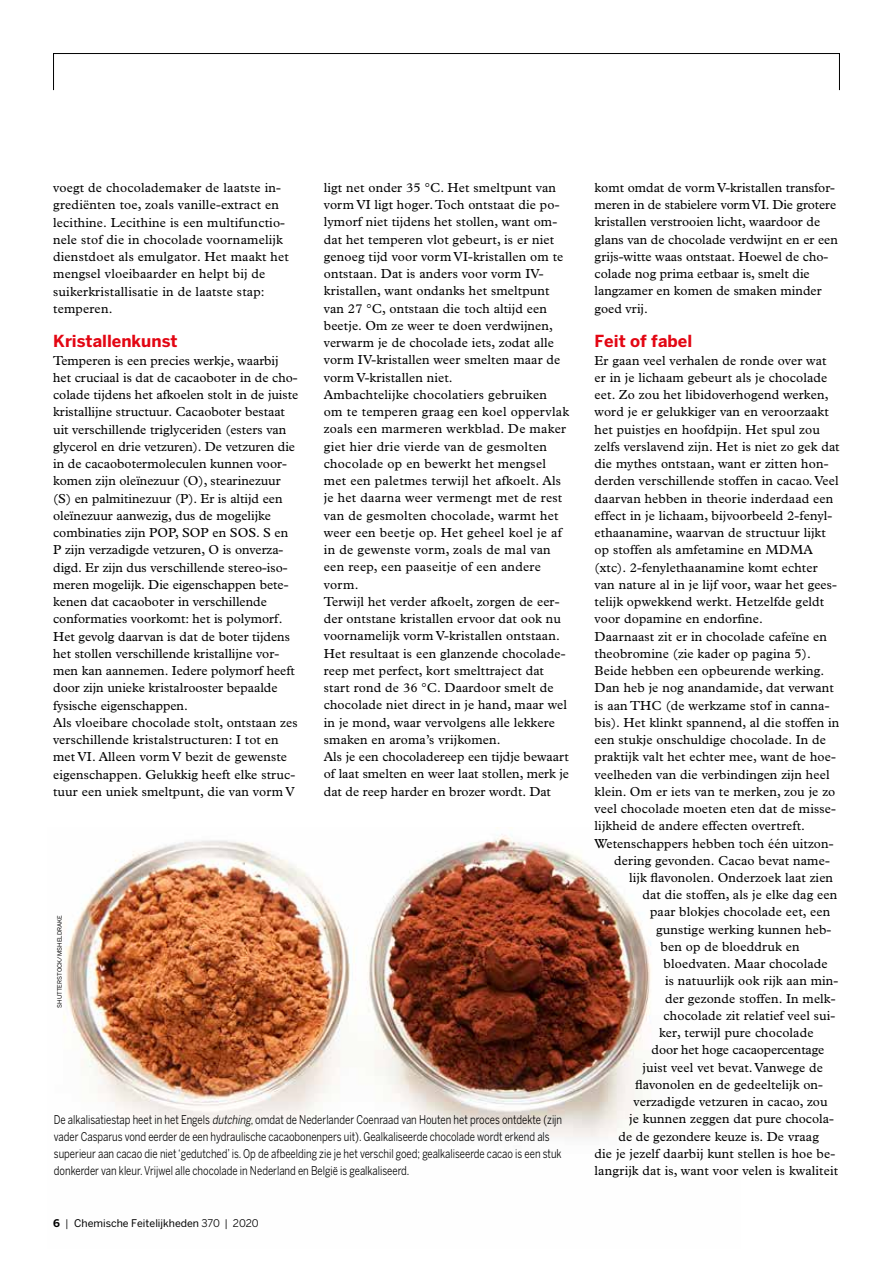
<style>
.page{position:relative;width:893px;height:1263px;background:#fff}
.page>*{position:absolute;margin:0;border:0;box-sizing:border-box;transform-origin:0 0}
.t1{font:700 16.5px "Benton Sans";color:#e30613}
.t2{font:13.2px/17.2px "Plantin Std";letter-spacing:.01em;color:#000}
.t3{font:13.2px "Plantin Std";letter-spacing:-.01em;color:#000}
.t4{font:12px/17.2px "Benton Sans";color:#000;scale:.8 1}
.t5{font:10.5px "Benton Sans";color:#000}
.t6{font:6px "Benton Sans";color:#000}
.s1{font-style:italic}
.s2{font-weight:700}
.s3{font-style:inherit}
</style>
<div class="page">
<div style="left:53px;top:53px;width:787px;height:37px;border:1px solid #000"></div>
<img style="left:63px;top:827px;width:588px;height:311px">
<p class="t2" style="left:324px;top:179px;width:247px">ligt net onder 35 °C. Het smeltpunt van vorm VI ligt hoger. Toch ontstaat die po&shy;lymorf niet tijdens het stollen, want om&shy;dat het temperen vlot gebeurt, is er niet genoeg tijd voor vorm VI-kristallen om te ontstaan. Dat is anders voor vorm IV&shy;kristallen, want ondanks het smeltpunt van 27 °C, ontstaan die toch altijd een beetje. Om ze weer te doen verdwijnen, verwarm je de chocolade iets, zodat alle vorm IV-kristallen weer smelten maar de vorm V-kristallen niet.<br>Ambachtelijke chocolatiers gebruiken om te temperen graag een koel oppervlak zoals een marmeren werkblad. De maker giet hier drie vierde van de gesmolten chocolade op en bewerkt het mengsel met een paletmes terwijl het afkoelt. Als je het daarna weer vermengt met de rest van de gesmolten chocolade, warmt het weer een beetje op. Het geheel koel je af in de gewenste vorm, zoals de mal van een reep, een paaseitje of een andere vorm.<br>Terwijl het verder afkoelt, zorgen de eer&shy;der ontstane kristallen ervoor dat ook nu voornamelijk vorm V-kristallen ontstaan.<br>Het resultaat is een glanzende chocolade&shy;reep met perfect, kort smelttraject dat start rond de 36 °C. Daardoor smelt de chocolade niet direct in je hand, maar wel in je mond, waar vervolgens alle lekkere smaken en aroma’s vrijkomen.<br>Als je een chocoladereep een tijdje bewaart of laat smelten en weer laat stollen, merk je dat de reep harder en brozer wordt. Dat</p>
<p class="t2" style="left:595px;top:179px;width:245px">komt omdat de vorm V-kristallen transfor&shy;meren in de stabielere vorm VI. Die grotere kristallen verstrooien licht, waardoor de glans van de chocolade verdwijnt en er een grijs-witte waas ontstaat. Hoewel de cho&shy;colade nog prima eetbaar is, smelt die langzamer en komen de smaken minder goed vrij.</p>
<p class="t2" style="left:53px;top:179px;width:237px">voegt de chocolademaker de laatste in&shy;grediënten toe, zoals vanille-extract en lecithine. Lecithine is een multifunctio&shy;nele stof die in chocolade voornamelijk dienstdoet als emulgator. Het maakt het mengsel vloeibaarder en helpt bij de suikerkristallisatie in de laatste stap: temperen.</p>
<p class="t1" style="left:53px;top:331px;width:126px">Kristallenkunst</p>
<p class="t2" style="left:53px;top:352px;width:247px">Temperen is een precies werkje, waarbij het cruciaal is dat de cacaoboter in de cho&shy;colade tijdens het afkoelen stolt in de juiste kristallijne structuur. Cacaoboter bestaat uit verschillende triglyceriden (esters van glycerol en drie vetzuren). De vetzuren die in de cacaobotermoleculen kunnen voor&shy;komen zijn oleïnezuur (O), stearinezuur (S) en palmitinezuur (P). Er is altijd een oleïnezuur aanwezig, dus de mogelijke combinaties zijn POP, SOP en SOS. S en P zijn verzadigde vetzuren, O is onverza&shy;digd. Er zijn dus verschillende stereo-iso&shy;meren mogelijk. Die eigenschappen bete&shy;kenen dat cacaoboter in verschillende conformaties voorkomt: het is polymorf.<br>Het gevolg daarvan is dat de boter tijdens het stollen verschillende kristallijne vor&shy;men kan aannemen. Iedere polymorf heeft door zijn unieke kristalrooster bepaalde fysische eigenschappen.<br>Als vloeibare chocolade stolt, ontstaan zes verschillende kristalstructuren: I tot en met VI. Alleen vorm V bezit de gewenste eigenschappen. Gelukkig heeft elke struc&shy;tuur een uniek smeltpunt, die van vorm V</p>
<p class="t1" style="left:595px;top:331px;width:99px">Feit of fabel</p>
<p class="t2" style="left:595px;top:352px;width:233px">Er gaan veel verhalen de ronde over wat</p>
<p class="t2" style="left:595px;top:369px;width:234px">er in je lichaam gebeurt als je chocolade</p>
<p class="t2" style="left:595px;top:386px;width:235px">eet. Zo zou het libidoverhogend werken,</p>
<p class="t2" style="left:595px;top:403px;width:236px">word je er gelukkiger van en veroorzaakt</p>
<p class="t2" style="left:595px;top:421px;width:227px">het puistjes en hoofdpijn. Het spul zou</p>
<p class="t2" style="left:595px;top:438px;width:247px">zelfs verslavend zijn. Het is niet zo gek dat</p>
<p class="t2" style="left:595px;top:455px;width:235px">die mythes ontstaan, want er zitten hon-</p>
<p class="t2" style="left:595px;top:472px;width:245px">derden verschillende stoffen in cacao. Veel</p>
<p class="t2" style="left:595px;top:490px;width:240px">daarvan hebben in theorie inderdaad een</p>
<p class="t2" style="left:595px;top:507px;width:238px">effect in je lichaam, bijvoorbeeld 2-fenyl-</p>
<p class="t2" style="left:595px;top:524px;width:233px">ethaanamine, waarvan de structuur lijkt</p>
<p class="t2" style="left:595px;top:541px;width:220px">op stoffen als amfetamine en MDMA</p>
<p class="t2" style="left:595px;top:558px;width:225px">(xtc). 2-fenylethaanamine komt echter</p>
<p class="t2" style="left:595px;top:576px;width:244px">van nature al in je lijf voor, waar het gees-</p>
<p class="t2" style="left:595px;top:593px;width:231px">telijk opwekkend werkt. Hetzelfde geldt</p>
<p class="t2" style="left:595px;top:610px;width:170px">voor dopamine en endorfine.</p>
<p class="t2" style="left:595px;top:627px;width:234px">Daarnaast zit er in chocolade cafeïne en</p>
<p class="t2" style="left:595px;top:645px;width:218px">theobromine (zie kader op pagina 5).</p>
<p class="t2" style="left:595px;top:662px;width:231px">Beide hebben een opbeurende werking.</p>
<p class="t2" style="left:595px;top:679px;width:241px">Dan heb je nog anandamide, dat verwant</p>
<p class="t2" style="left:595px;top:696px;width:236px">is aan THC (de werkzame stof in canna-</p>
<p class="t2" style="left:595px;top:714px;width:246px">bis). Het klinkt spannend, al die stoffen in</p>
<p class="t2" style="left:595px;top:731px;width:233px">een stukje onschuldige chocolade. In de</p>
<p class="t2" style="left:595px;top:748px;width:243px">praktijk valt het echter mee, want de hoe-</p>
<p class="t2" style="left:595px;top:765px;width:236px">veelheden van die verbindingen zijn heel</p>
<p class="t2" style="left:595px;top:783px;width:242px">klein. Om er iets van te merken, zou je zo</p>
<p class="t2" style="left:595px;top:800px;width:243px">veel chocolade moeten eten dat de misse-</p>
<p class="t2" style="left:595px;top:817px;width:212px">lijkheid de andere effecten overtreft.</p>
<p class="t2" style="left:595px;top:834px;width:240px">Wetenschappers hebben toch één uitzon-</p>
<p class="t2" style="left:614px;top:852px;width:217px">dering gevonden. Cacao bevat name-</p>
<p class="t2" style="left:629px;top:869px;width:206px">lijk flavonolen. Onderzoek laat zien</p>
<p class="t2" style="left:643px;top:886px;width:196px">dat die stoffen, als je elke dag een</p>
<p class="t2" style="left:650px;top:903px;width:182px">paar blokjes chocolade eet, een</p>
<p class="t2" style="left:656px;top:921px;width:177px">gunstige werking kunnen heb-</p>
<p class="t2" style="left:661px;top:938px;width:140px">ben op de bloeddruk en</p>
<p class="t2" style="left:664px;top:955px;width:166px">bloedvaten. Maar chocolade</p>
<p class="t2" style="left:665px;top:972px;width:175px">is natuurlijk ook rijk aan min-</p>
<p class="t2" style="left:665px;top:990px;width:172px">der gezonde stoffen. In melk-</p>
<p class="t2" style="left:664px;top:1007px;width:173px">chocolade zit relatief veel sui-</p>
<p class="t2" style="left:659px;top:1024px;width:156px">ker, terwijl pure chocolade</p>
<p class="t3" style="left:652px;top:1042px;width:174px">door het hoge cacaopercentage</p>
<p class="t2" style="left:643px;top:1059px;width:182px">juist veel vet bevat. Vanwege de</p>
<p class="t2" style="left:635px;top:1076px;width:189px">flavonolen en de gedeeltelijk on-</p>
<p class="t2" style="left:634px;top:1093px;width:196px">verzadigde vetzuren in cacao, zou</p>
<p class="t2" style="left:629px;top:1110px;width:206px">je kunnen zeggen dat pure chocola-</p>
<p class="t2" style="left:619px;top:1128px;width:202px">de de gezondere keuze is. De vraag</p>
<p class="t2" style="left:595px;top:1145px;width:242px">die je jezelf daarbij kunt stellen is hoe be-</p>
<p class="t2" style="left:595px;top:1162px;width:245px">langrijk dat is, want voor velen is kwaliteit</p>
<p class="t6" style="left:56px;top:1008px;width:94px;rotate:-90deg">SHUTTERSTOCK/MSHELDRAKE</p>
<p class="t4" style="left:54px;top:1110px;width:637px">De alkalisatiestap heet in het Engels <span class="s1">dutching</span>, omdat de Nederlander Coenraad van Houten het proces ontdekte (zijn vader Casparus vond eerder de een hydraulische cacaobonenpers uit). Gealkaliseerde chocolade wordt erkend als superieur aan cacao die niet ‘gedutched’ is. Op de afbeelding zie je het verschil goed; gealkaliseerde cacao is een stuk donkerder van kleur. Vrijwel alle chocolade in Nederland en België is gealkaliseerd.</p>
<p class="t5" style="left:53px;top:1217px;width:207px"><span class="s2">6</span> <span class="s3">|</span> Chemische Feitelijkheden <span class="s3">370 | 2020</span></p>
</div>
